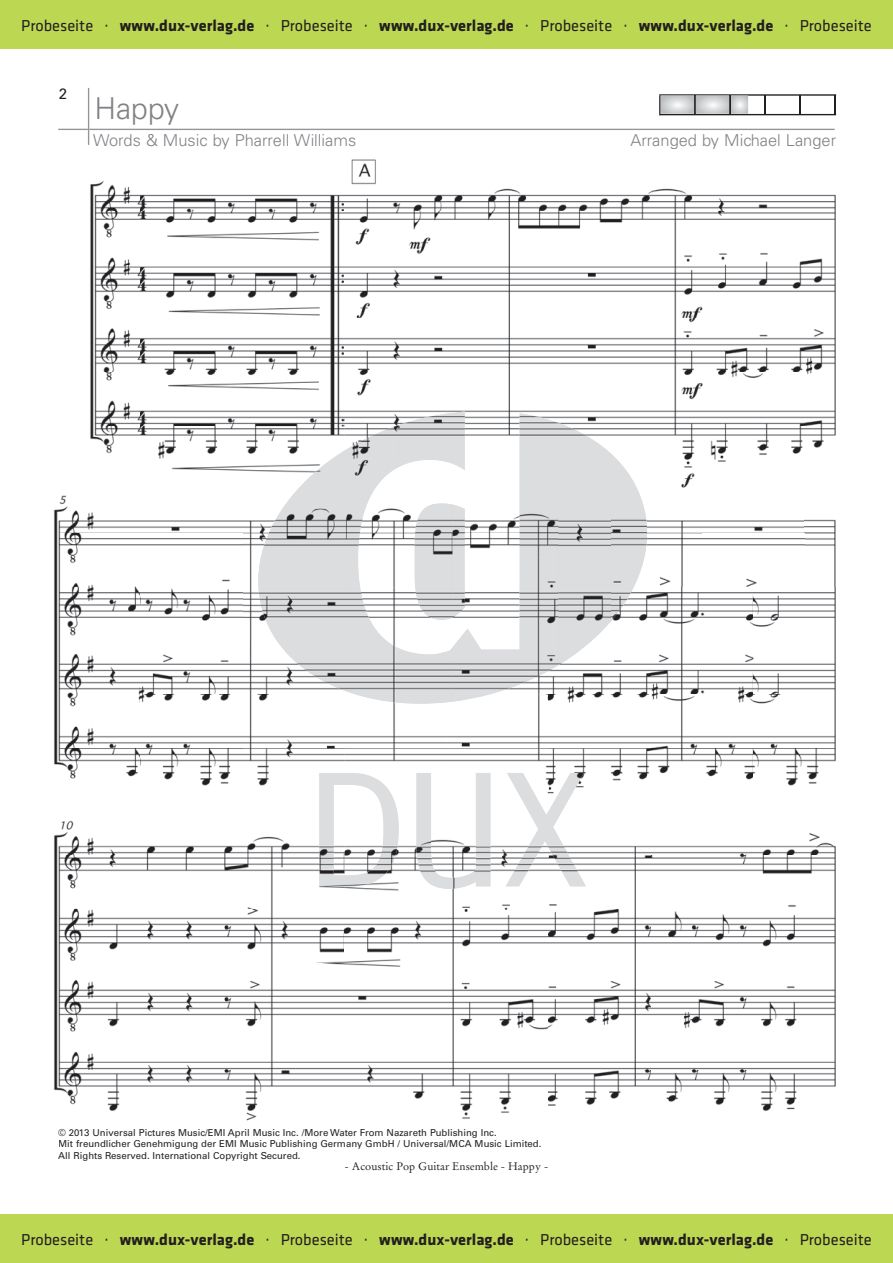
<style>
.page{position:relative;width:893px;height:1263px;background:#fff}
.page>*{position:absolute;margin:0;border:0;box-sizing:border-box;transform-origin:0 0}
.t1{font:300 30.15px "Univers";color:#808285}
.t2{font:300 16.5px "Univers";color:#808285}
.t3{font:700 16.35px "Klavika";color:#231f20}
.t4{font:15px "Univers";color:#231f20}
.t5{font:10.95px "Stempel Garamond";color:#231f20}
.t6{font:9.6px/11.6px "Univers";color:#231f20}
.s1{font-weight:400}
</style>
<div class="page">
<div style="left:0;top:0;width:893px;height:49px;background:#bcd752"></div>
<div style="left:0;top:1214px;width:893px;height:49px;background:#bcd752"></div>
<img style="left:90px;top:159px;width:746px;height:267px">
<img style="left:90px;top:426px;width:430px;height:46px">
<img style="left:611px;top:426px;width:225px;height:54px">
<img style="left:54px;top:495px;width:207px;height:38px">
<img style="left:644px;top:480px;width:192px;height:107px">
<img style="left:54px;top:533px;width:207px;height:108px">
<img style="left:622px;top:587px;width:214px;height:54px">
<img style="left:54px;top:641px;width:782px;height:480px">
<img style="left:330px;top:425px;width:70px;height:35px">
<img style="left:400px;top:412px;width:65px;height:48px">
<img style="left:520px;top:413px;width:91px;height:47px">
<img style="left:611px;top:454px;width:33px;height:55px">
<img style="left:282px;top:460px;width:276px;height:49px">
<img style="left:558px;top:460px;width:53px;height:195px">
<img style="left:261px;top:509px;width:297px;height:48px">
<img style="left:611px;top:509px;width:41px;height:97px">
<img style="left:257px;top:557px;width:301px;height:49px">
<img style="left:261px;top:606px;width:297px;height:49px">
<img style="left:611px;top:606px;width:11px;height:15px">
<img style="left:288px;top:655px;width:59px;height:37px">
<img style="left:347px;top:655px;width:106px;height:49px">
<img style="left:453px;top:655px;width:105px;height:47px">
<img style="left:558px;top:655px;width:16px;height:10px">
<img style="left:319px;top:773px;width:80px;height:76px">
<img style="left:319px;top:848px;width:78px;height:38px">
<img style="left:507px;top:773px;width:77px;height:75px">
<img style="left:505px;top:848px;width:81px;height:38px">
<img style="left:416px;top:773px;width:74px;height:116px">
<svg style="left:659px;top:94px;width:177px;height:21px"></svg>
<hr style="left:89px;top:129px;width:746px;height:1px;background:#939598">
<hr style="left:58px;top:129px;width:30px;height:1px;background:#939598">
<svg style="left:88px;top:88px;width:316px;height:57px"></svg>
<h3 class="t3" style="left:21px;top:16px;width:852px"><span class="s1">Probeseite ·</span> www.dux-verlag.de <span class="s1">· Probeseite ·</span> www.dux-verlag.de <span class="s1">· Probeseite ·</span> www.dux-verlag.de <span class="s1">· Probeseite</span></h3>
<h3 class="t4" style="left:59px;top:85px;width:10px">2</h3>
<h1 class="t1" style="left:94px;top:90px;width:86px">Happy</h1>
<h2 class="t2" style="left:93px;top:131px;width:265px">Words &amp; Music by Pharrell Williams</h2>
<h2 class="t2" style="left:631px;top:130px;width:207px">Arranged by Michael Langer</h2>
<p class="t6" style="left:58px;top:1127px;width:485px">© 2013 Universal Pictures Music/EMI April Music Inc. /More Water From Nazareth Publishing Inc.<br>Mit freundlicher Genehmigung der EMI Music Publishing Germany GmbH / Universal/MCA Music Limited.<br>All Rights Reserved. International Copyright Secured.</p>
<p class="t5" style="left:345px;top:1160px;width:205px">- Acoustic Pop Guitar Ensemble - Happy -</p>
<h3 class="t3" style="left:21px;top:1230px;width:852px"><span class="s1">Probeseite ·</span> www.dux-verlag.de <span class="s1">· Probeseite ·</span> www.dux-verlag.de <span class="s1">· Probeseite ·</span> www.dux-verlag.de <span class="s1">· Probeseite</span></h3>
</div>
